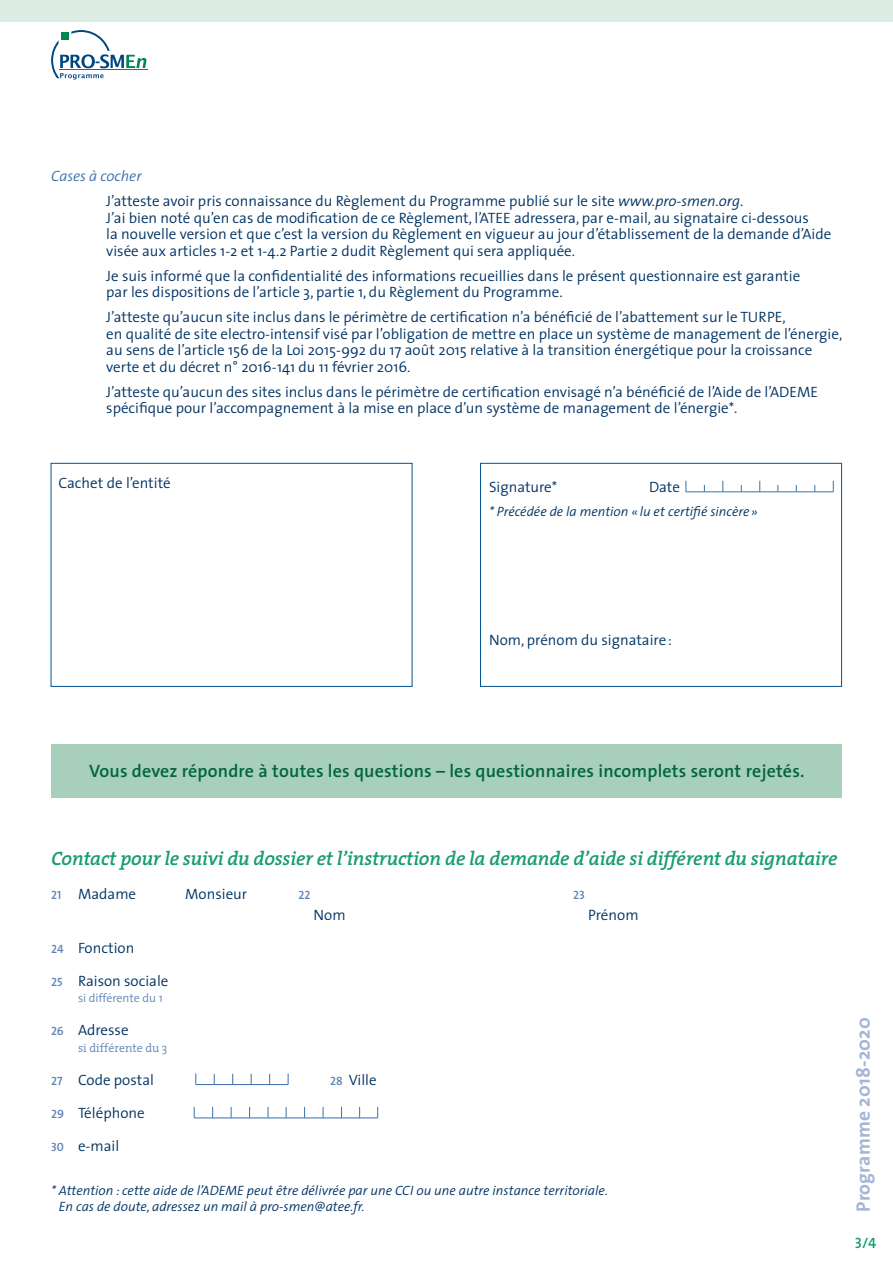
<style>
.page{position:relative;width:893px;height:1263px;background:#fff}
.page>*{position:absolute;margin:0;border:0;box-sizing:border-box;transform-origin:0 0}
.t1{font:italic 600 19.5px "The Serif";letter-spacing:-.015em;color:#189c73}
.t2{font:700 19.5px "The Sans";letter-spacing:.01em;color:#a4b6d6}
.t3{font:600 18px "The Sans";letter-spacing:.01em;color:#00653b}
.t4{font:300 15px/16.5px "The Sans";color:#003363}
.t5{font:15px "The Sans Semi Bold Caps";color:#189c73}
.t6{font:italic 300 13.5px/16.5px "The Sans";color:#003363}
.t7{font:300 12px "The Sans";color:#5e84b8}
.t8{font:300 12px "The Serif";color:#5e84b8}
.t9{font:12px "The Sans Semi Bold Caps";color:#5e84b8}
.s1{font-style:italic;color:#3970aa}
.s2{font-style:italic}
.s3{font-family:"The Sans Semi Bold Caps";font-weight:400;font-size:12px;color:#5e84b8}
</style>
<div class="page">
<div style="left:51px;top:463px;width:361px;height:224px;border:1px solid #005596"></div>
<div style="left:480px;top:463px;width:362px;height:224px;border:1px solid #005596"></div>
<hr style="left:194px;top:1118px;width:184px;height:1px;background:#3970aa">
<hr style="left:196px;top:1084px;width:92px;height:1px;background:#3970aa">
<hr style="left:686px;top:492px;width:147px;height:1px;background:#3970aa">
<div style="left:0;top:0;width:893px;height:21px;background:#dcebe3"></div>
<svg style="left:51px;top:30px;width:96px;height:50px"></svg>
<div style="left:51px;top:744px;width:791px;height:54px;background:#a7cfbc"></div>
<p class="t4" style="left:106px;top:163px;width:638px;line-height:25px;text-indent:-55px"><span class="s1">Cases à cocher<br></span>J’atteste avoir pris connaissance du Règlement du Programme publié sur le site <span class="s2">www.pro-smen.org</span>.</p>
<p class="t4" style="left:106px;top:209px;width:726px">J’ai bien noté qu’en cas de modification de ce Règlement, l’ATEE adressera, par e-mail, au signataire ci-dessous<br>la nouvelle version et que c’est la version du Règlement en vigueur au jour d’établissement de la demande d’Aide visée aux articles 1-2 et 1-4.2 Partie 2 dudit Règlement qui sera appliquée.</p>
<p class="t4" style="left:106px;top:267px;width:695px">Je suis informé que la confidentialité des informations recueillies dans le présent questionnaire est garantie par les dispositions de l’article 3, partie 1, du Règlement du Programme.</p>
<p class="t4" style="left:106px;top:308px;width:737px">J’atteste qu’aucun site inclus dans le périmètre de certification n’a bénéficié de l’abattement sur le TURPE,<br>en qualité de site electro-intensif visé par l’obligation de mettre en place un système de management de l’énergie, au sens de l’article 156 de la Loi 2015-992 du 17 août 2015 relative à la transition énergétique pour la croissance verte et du décret n° 2016-141 du 11 février 2016.</p>
<p class="t4" style="left:106px;top:383px;width:713px">J’atteste qu’aucun des sites inclus dans le périmètre de certification envisagé n’a bénéficié de l’Aide de l’ADEME spécifique pour l’accompagnement à la mise en place d’un système de management de l’énergie*.</p>
<p class="t4" style="left:58px;top:474px;width:114px">Cachet de l’entité</p>
<p class="t4" style="left:489px;top:478px;width:70px">Signature*</p>
<p class="t4" style="left:649px;top:478px;width:32px">Date</p>
<p class="t6" style="left:489px;top:503px;width:270px">* Précédée de la mention « lu et certifié sincère »</p>
<p class="t4" style="left:489px;top:631px;width:184px">Nom, prénom du signataire:</p>
<p class="t3" style="left:89px;top:756px;width:717px">Vous devez répondre à toutes les questions – les questionnaires incomplets seront rejetés.</p>
<h1 class="t1" style="left:51px;top:842px;width:788px">Contact pour le suivi du dossier et l’instruction de la demande d’aide si différent du signataire</h1>
<p class="t4" style="left:51px;top:885px;width:87px"><span class="s3">21</span> Madame</p>
<p class="t4" style="left:185px;top:885px;width:63px">Monsieur</p>
<p class="t9" style="left:299px;top:885px;width:13px">22</p>
<p class="t9" style="left:573px;top:885px;width:13px">23</p>
<p class="t4" style="left:314px;top:906px;width:34px">Nom</p>
<p class="t4" style="left:588px;top:906px;width:52px">Prénom</p>
<p class="t4" style="left:51px;top:939px;width:85px"><span class="s3">24</span> Fonction</p>
<p class="t4" style="left:51px;top:972px;width:119px"><span class="s3">25</span> Raison sociale</p>
<p class="t7" style="left:78px;top:988px;width:86px">si différente du 1</p>
<p class="t4" style="left:51px;top:1021px;width:79px"><span class="s3">26</span> Adresse</p>
<p class="t8" style="left:78px;top:1038px;width:91px">si différente du 3</p>
<p class="t4" style="left:51px;top:1071px;width:104px"><span class="s3">27</span> Code postal</p>
<p class="t4" style="left:330px;top:1071px;width:48px"><span class="s3">28</span> Ville</p>
<p class="t4" style="left:51px;top:1104px;width:95px"><span class="s3">29</span> Téléphone</p>
<p class="t4" style="left:51px;top:1137px;width:70px"><span class="s3">30</span> e-mail</p>
<p class="t6" style="left:59px;top:1182px;width:551px;text-indent:-8px">* Attention : cette aide de l’ADEME peut être délivrée par une CCI ou une autre instance territoriale.<br>En cas de doute, adressez un mail à pro-smen@atee.fr.</p>
<h1 class="t2" style="left:847px;top:1212px;width:196px;rotate:-90deg">Programme 2018-2020</h1>
<p class="t5" style="left:855px;top:1231px;width:23px">3/4</p>
</div>
